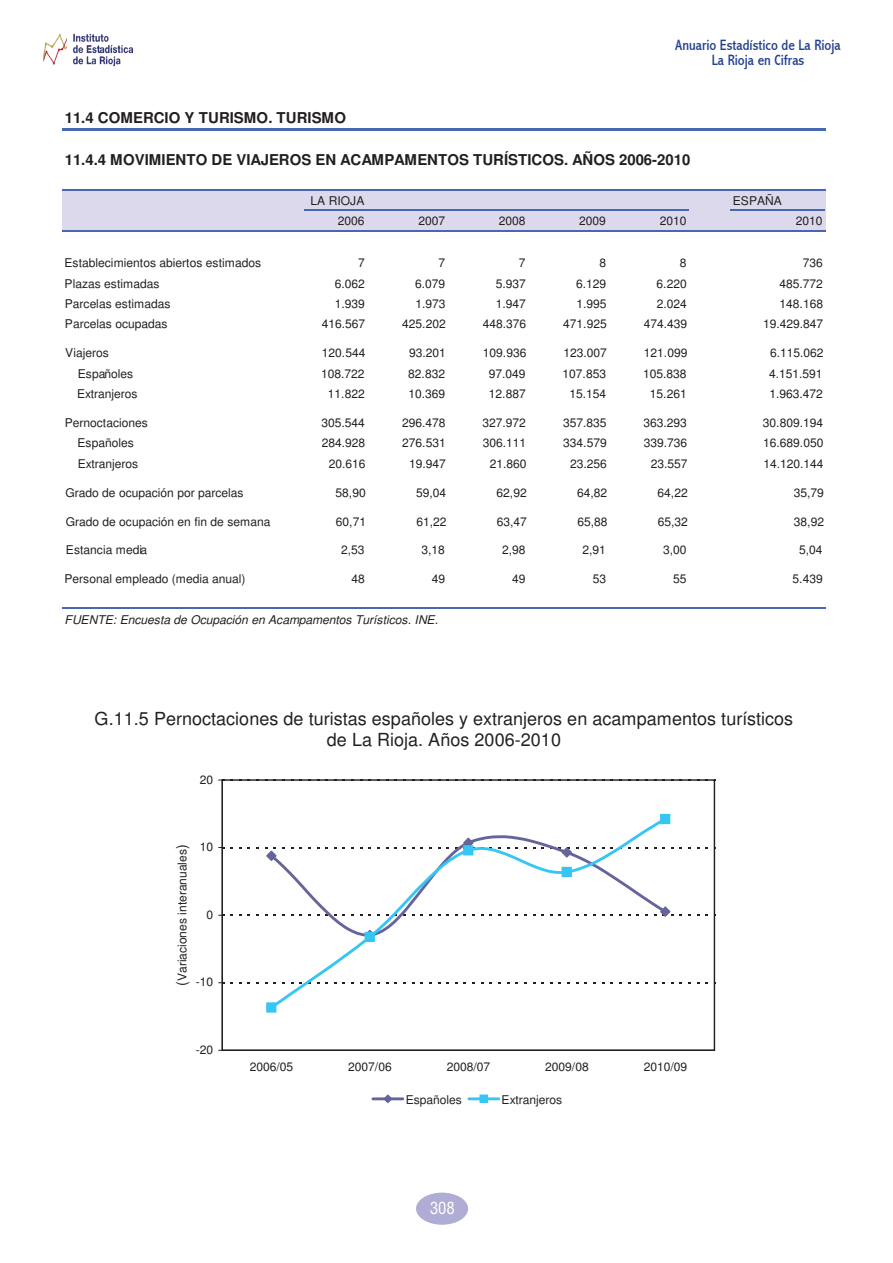
<style>
.page{position:relative;width:893px;height:1263px;background:#fff}
.page>*{position:absolute;margin:0;border:0;box-sizing:border-box;transform-origin:0 0}
.t1{font:18px "Helvetica";letter-spacing:.005em;color:#231f20}
.t2{font:16.5px "Switzerland Condensed";color:#fff}
.t3{font:700 15px "Helvetica";color:#231f20}
.t4{font:condensed 15px/15px "Abadi";color:#24418f;text-align:center}
.t5{font:12px "Helvetica";letter-spacing:-.005em;color:#231f20}
.t6{font:italic 12px "Helvetica";letter-spacing:-.005em;color:#231f20}
.s1{font-size:14.25px}
</style>
<div class="page">
<div style="left:416px;top:1192px;width:52px;height:33px;background:#afacd5;border-radius:50%"></div>
<img style="left:43px;top:33px;width:90px;height:33px">
<div style="left:62px;top:190px;width:763px;height:41px;background:#dcd9ec"></div>
<hr style="left:304px;top:210px;width:385px;height:1px;background:#4867b1">
<hr style="left:62px;top:128px;width:763px;height:3px;background:#4867b1">
<hr style="left:62px;top:189px;width:763px;height:2px;background:#4867b1">
<hr style="left:730px;top:210px;width:95px;height:1px;background:#4867b1">
<hr style="left:62px;top:230px;width:763px;height:1px;background:#4867b1">
<hr style="left:62px;top:607px;width:763px;height:2px;background:#4867b1">
<svg style="left:239px;top:914px;width:11px;height:2px"></svg>
<svg style="left:697px;top:914px;width:11px;height:2px"></svg>
<hr style="left:222px;top:780px;width:1px;height:270px;background:#231f20">
<hr style="left:222px;top:1050px;width:492px;height:1px;background:#231f20">
<svg style="left:265px;top:815px;width:417px;height:196px"></svg>
<div style="left:267px;top:1003px;width:9px;height:9px;background:#35c6f4"></div>
<div style="left:266px;top:1002px;width:10px;height:11px;border:1px solid #35c6f4"></div>
<div style="left:365px;top:932px;width:9px;height:9px;background:#35c6f4"></div>
<div style="left:365px;top:932px;width:10px;height:10px;border:1px solid #35c6f4"></div>
<div style="left:464px;top:846px;width:9px;height:9px;background:#35c6f4"></div>
<div style="left:463px;top:845px;width:10px;height:10px;border:1px solid #35c6f4"></div>
<div style="left:562px;top:867px;width:9px;height:9px;background:#35c6f4"></div>
<div style="left:562px;top:867px;width:10px;height:10px;border:1px solid #35c6f4"></div>
<div style="left:661px;top:815px;width:9px;height:8px;background:#35c6f4"></div>
<div style="left:660px;top:814px;width:10px;height:10px;border:1px solid #35c6f4"></div>
<hr style="left:373px;top:1097px;width:30px;height:3px;background:#65659b">
<svg style="left:382px;top:1094px;width:11px;height:9px"></svg>
<hr style="left:469px;top:1097px;width:30px;height:3px;background:#35c6f4">
<div style="left:480px;top:1095px;width:7px;height:7px;background:#35c6f4"></div>
<div style="left:479px;top:1094px;width:9px;height:9px;border:1px solid #35c6f4"></div>
<p class="t4" style="left:675px;top:37px;width:167px">Anuario Estadístico de La Rioja<br>La Rioja en Cifras</p>
<p class="t3" style="left:65px;top:109px;width:283px">11.4 COMERCIO Y TURISMO. TURISMO</p>
<p class="t3" style="left:65px;top:151px;width:627px">11.4.4 MOVIMIENTO DE VIAJEROS EN ACAMPAMENTOS TURÍSTICOS. AÑOS 2006-2010</p>
<p class="t5" style="left:311px;top:193px;width:55px">LA RIOJA</p>
<p class="t5" style="left:733px;top:193px;width:51px">ESPAÑA</p>
<p class="t5" style="left:338px;top:213px;width:28px">2006</p>
<p class="t5" style="left:418px;top:213px;width:28px">2007</p>
<p class="t5" style="left:499px;top:213px;width:28px">2008</p>
<p class="t5" style="left:579px;top:213px;width:28px">2009</p>
<p class="t5" style="left:660px;top:213px;width:28px">2010</p>
<p class="t5" style="left:796px;top:213px;width:28px">2010</p>
<p class="t5" style="left:65px;top:256px;width:198px">Establecimientos abiertos estimados</p>
<p class="t5" style="left:358px;top:256px;width:8px">7</p>
<p class="t5" style="left:438px;top:256px;width:8px">7</p>
<p class="t5" style="left:519px;top:256px;width:8px">7</p>
<p class="t5" style="left:599px;top:256px;width:8px">8</p>
<p class="t5" style="left:680px;top:256px;width:8px">8</p>
<p class="t5" style="left:803px;top:256px;width:22px">736</p>
<p class="t5" style="left:65px;top:276px;width:96px">Plazas estimadas</p>
<p class="t5" style="left:335px;top:276px;width:32px">6.062</p>
<p class="t5" style="left:415px;top:276px;width:32px">6.079</p>
<p class="t5" style="left:496px;top:276px;width:32px">5.937</p>
<p class="t5" style="left:576px;top:276px;width:32px">6.129</p>
<p class="t5" style="left:657px;top:276px;width:32px">6.220</p>
<p class="t5" style="left:779px;top:276px;width:45px">485.772</p>
<p class="t5" style="left:65px;top:296px;width:107px">Parcelas estimadas</p>
<p class="t5" style="left:335px;top:296px;width:32px">1.939</p>
<p class="t5" style="left:415px;top:296px;width:32px">1.973</p>
<p class="t5" style="left:496px;top:296px;width:32px">1.947</p>
<p class="t5" style="left:576px;top:296px;width:32px">1.995</p>
<p class="t5" style="left:657px;top:296px;width:32px">2.024</p>
<p class="t5" style="left:780px;top:296px;width:45px">148.168</p>
<p class="t5" style="left:65px;top:317px;width:104px">Parcelas ocupadas</p>
<p class="t5" style="left:322px;top:317px;width:45px">416.567</p>
<p class="t5" style="left:402px;top:317px;width:45px">425.202</p>
<p class="t5" style="left:483px;top:317px;width:45px">448.376</p>
<p class="t5" style="left:563px;top:317px;width:45px">471.925</p>
<p class="t5" style="left:644px;top:317px;width:45px">474.439</p>
<p class="t5" style="left:763px;top:317px;width:62px">19.429.847</p>
<p class="t5" style="left:65px;top:346px;width:45px">Viajeros</p>
<p class="t5" style="left:322px;top:346px;width:45px">120.544</p>
<p class="t5" style="left:409px;top:346px;width:38px">93.201</p>
<p class="t5" style="left:483px;top:346px;width:45px">109.936</p>
<p class="t5" style="left:563px;top:346px;width:45px">123.007</p>
<p class="t5" style="left:644px;top:346px;width:45px">121.099</p>
<p class="t5" style="left:770px;top:346px;width:55px">6.115.062</p>
<p class="t5" style="left:78px;top:366px;width:57px">Españoles</p>
<p class="t5" style="left:321px;top:366px;width:45px">108.722</p>
<p class="t5" style="left:408px;top:366px;width:38px">82.832</p>
<p class="t5" style="left:489px;top:366px;width:38px">97.049</p>
<p class="t5" style="left:563px;top:366px;width:45px">107.853</p>
<p class="t5" style="left:643px;top:366px;width:45px">105.838</p>
<p class="t5" style="left:769px;top:366px;width:55px">4.151.591</p>
<p class="t5" style="left:77px;top:386px;width:62px">Extranjeros</p>
<p class="t5" style="left:328px;top:386px;width:38px">11.822</p>
<p class="t5" style="left:408px;top:386px;width:38px">10.369</p>
<p class="t5" style="left:489px;top:386px;width:38px">12.887</p>
<p class="t5" style="left:569px;top:386px;width:38px">15.154</p>
<p class="t5" style="left:650px;top:386px;width:38px">15.261</p>
<p class="t5" style="left:769px;top:386px;width:55px">1.963.472</p>
<p class="t5" style="left:65px;top:415px;width:85px">Pernoctaciones</p>
<p class="t5" style="left:322px;top:415px;width:45px">305.544</p>
<p class="t5" style="left:402px;top:415px;width:45px">296.478</p>
<p class="t5" style="left:483px;top:415px;width:45px">327.972</p>
<p class="t5" style="left:563px;top:415px;width:45px">357.835</p>
<p class="t5" style="left:643px;top:415px;width:45px">363.293</p>
<p class="t5" style="left:763px;top:415px;width:62px">30.809.194</p>
<p class="t5" style="left:77px;top:436px;width:58px">Españoles</p>
<p class="t5" style="left:322px;top:436px;width:45px">284.928</p>
<p class="t5" style="left:402px;top:436px;width:45px">276.531</p>
<p class="t5" style="left:483px;top:436px;width:45px">306.111</p>
<p class="t5" style="left:563px;top:436px;width:45px">334.579</p>
<p class="t5" style="left:644px;top:436px;width:45px">339.736</p>
<p class="t5" style="left:763px;top:436px;width:62px">16.689.050</p>
<p class="t5" style="left:78px;top:456px;width:62px">Extranjeros</p>
<p class="t5" style="left:329px;top:456px;width:38px">20.616</p>
<p class="t5" style="left:409px;top:456px;width:38px">19.947</p>
<p class="t5" style="left:490px;top:456px;width:38px">21.860</p>
<p class="t5" style="left:570px;top:456px;width:38px">23.256</p>
<p class="t5" style="left:651px;top:456px;width:38px">23.557</p>
<p class="t5" style="left:763px;top:456px;width:62px">14.120.144</p>
<p class="t5" style="left:65px;top:485px;width:180px">Grado de ocupación por parcelas</p>
<p class="t5" style="left:336px;top:485px;width:32px">58,90</p>
<p class="t5" style="left:416px;top:485px;width:32px">59,04</p>
<p class="t5" style="left:497px;top:485px;width:32px">62,92</p>
<p class="t5" style="left:577px;top:485px;width:32px">64,82</p>
<p class="t5" style="left:658px;top:485px;width:32px">64,22</p>
<p class="t5" style="left:794px;top:485px;width:32px">35,79</p>
<p class="t5" style="left:66px;top:514px;width:206px">Grado de ocupación en fin de semana</p>
<p class="t5" style="left:336px;top:514px;width:32px">60,71</p>
<p class="t5" style="left:416px;top:514px;width:32px">61,22</p>
<p class="t5" style="left:497px;top:514px;width:32px">63,47</p>
<p class="t5" style="left:577px;top:514px;width:32px">65,88</p>
<p class="t5" style="left:658px;top:514px;width:32px">65,32</p>
<p class="t5" style="left:794px;top:514px;width:32px">38,92</p>
<p class="t5" style="left:66px;top:543px;width:83px">Estancia media</p>
<p class="t5" style="left:341px;top:543px;width:25px">2,53</p>
<p class="t5" style="left:422px;top:543px;width:25px">3,18</p>
<p class="t5" style="left:502px;top:543px;width:25px">2,98</p>
<p class="t5" style="left:582px;top:543px;width:25px">2,91</p>
<p class="t5" style="left:663px;top:543px;width:25px">3,00</p>
<p class="t5" style="left:799px;top:543px;width:25px">5,04</p>
<p class="t5" style="left:64px;top:572px;width:183px">Personal empleado (media anual)</p>
<p class="t5" style="left:351px;top:572px;width:15px">48</p>
<p class="t5" style="left:432px;top:572px;width:15px">49</p>
<p class="t5" style="left:512px;top:572px;width:15px">49</p>
<p class="t5" style="left:593px;top:572px;width:15px">53</p>
<p class="t5" style="left:673px;top:572px;width:15px">55</p>
<p class="t5" style="left:793px;top:572px;width:32px">5.439</p>
<p class="t6" style="left:65px;top:613px;width:375px">FUENTE: Encuesta de Ocupación en Acampamentos Turísticos. INE.</p>
<h1 class="t1" style="left:95px;top:708px;width:700px">G.11.5 Pernoctaciones de turistas españoles y extranjeros en acampamentos turísticos</h1>
<p class="t5" style="left:200px;top:772px;width:15px">20</p>
<p class="t5" style="left:200px;top:840px;width:15px">10</p>
<p class="t5" style="left:175px;top:986px;width:143px;rotate:-90deg"><span class="s1">(</span>Variaciones interanuales<span class="s1">)</span></p>
<p class="t5" style="left:207px;top:907px;width:8px">0</p>
<p class="t5" style="left:196px;top:975px;width:19px">-10</p>
<p class="t5" style="left:196px;top:1042px;width:19px">-20</p>
<h1 class="t1" style="left:327px;top:729px;width:236px">de La Rioja. Años 2006-2010</h1>
<p class="t5" style="left:250px;top:1060px;width:45px">2006/05</p>
<p class="t5" style="left:348px;top:1060px;width:45px">2007/06</p>
<p class="t5" style="left:447px;top:1060px;width:45px">2008/07</p>
<p class="t5" style="left:545px;top:1060px;width:45px">2009/08</p>
<p class="t5" style="left:644px;top:1060px;width:45px">2010/09</p>
<p class="t5" style="left:406px;top:1092px;width:58px">Españoles</p>
<p class="t5" style="left:502px;top:1092px;width:62px">Extranjeros</p>
<h2 class="t2" style="left:430px;top:1198px;width:26px">308</h2>
</div>
